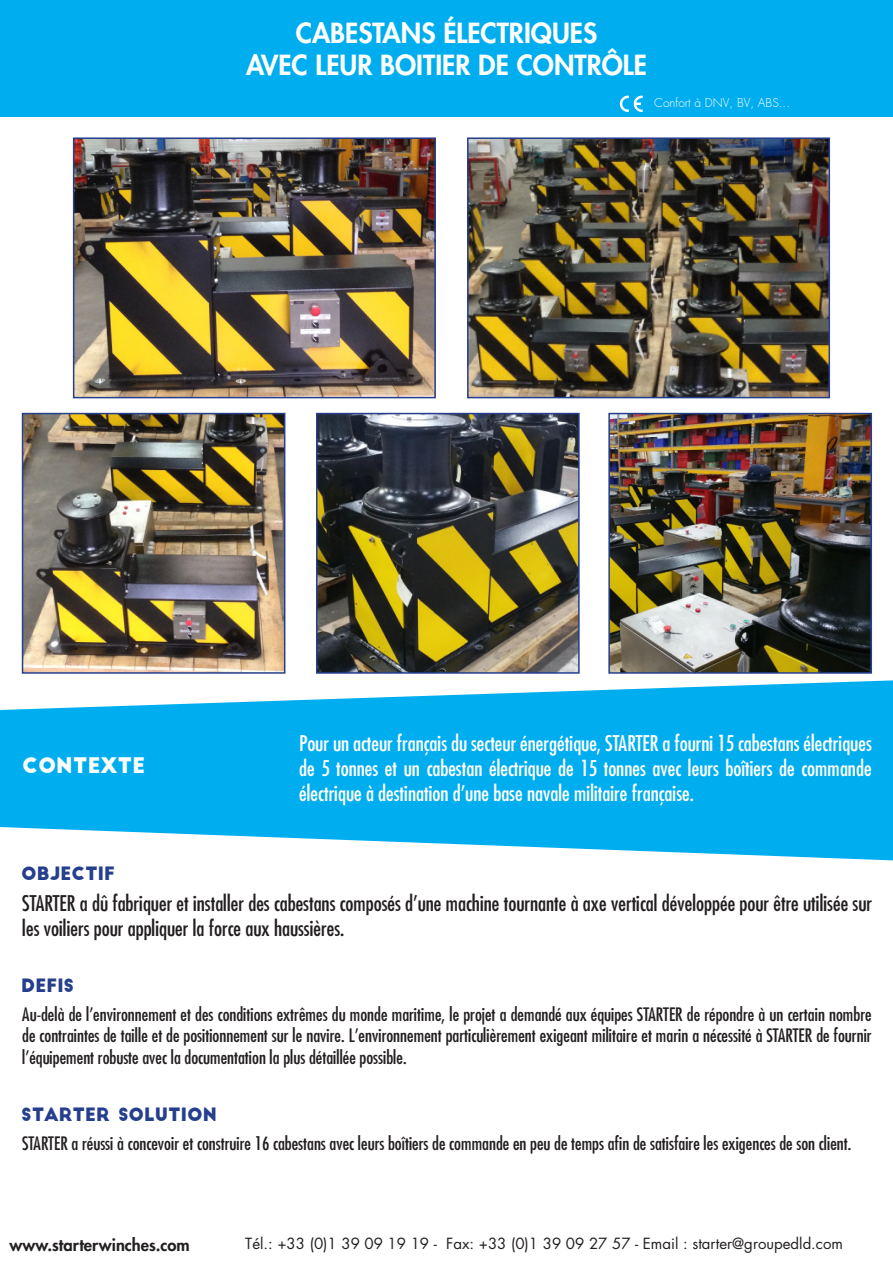
<style>
.page{position:relative;width:893px;height:1263px;background:#fff}
.page>*{position:absolute;margin:0;border:0;box-sizing:border-box;transform-origin:0 0}
.t1{font:800 27px/32.4px "Futura";color:#fff;text-align:center}
.t2{font:condensed 21px/25.2px "Futura";color:#fff;text-align:justify}
.t3{font:condensed 21px/25.2px "Futura";color:#231f20}
.t4{font:21px "Big John";color:#fff}
.t5{font:condensed 18px/21.6px "Futura";color:#231f20;text-align:justify}
.t6{font:18px "Big John";color:#253f8e}
.t7{font:800 16.5px "Futura";color:#231f20}
.t8{font:15px "Futura";color:#231f20}
.t9{font:300 12px "Futura";color:#fff}
</style>
<div class="page">
<div style="left:0;top:0;width:893px;height:117px;background:#00aeef"></div>
<img style="left:470px;top:140px;width:357px;height:255px">
<div style="left:467px;top:137px;width:363px;height:261px;border:2px solid #253f8e"></div>
<img style="left:76px;top:140px;width:357px;height:255px">
<div style="left:73px;top:137px;width:363px;height:261px;border:2px solid #253f8e"></div>
<svg style="left:0;top:680px;width:893px;height:180px;fill:#00aeef"></svg>
<img style="left:25px;top:416px;width:257px;height:255px">
<div style="left:22px;top:413px;width:263px;height:261px;border:2px solid #253f8e"></div>
<img style="left:319px;top:416px;width:258px;height:255px">
<div style="left:316px;top:413px;width:264px;height:261px;border:2px solid #253f8e"></div>
<img style="left:611px;top:416px;width:258px;height:255px">
<div style="left:608px;top:413px;width:264px;height:261px;border:2px solid #253f8e"></div>
<img style="left:620px;top:96px;width:23px;height:16px">
<h1 class="t1" style="left:246px;top:16px;width:402px">CABESTANS ÉLECTRIQUES<br>AVEC LEUR BOITIER DE CONTRÔLE</h1>
<p class="t9" style="left:654px;top:95px;width:137px">Confort à DNV, BV, ABS...</p>
<p class="t4" style="left:22px;top:756px;width:124px">CONTEXTE</p>
<p class="t2" style="left:299px;top:730px;width:574px">Pour un acteur français du secteur énergétique, STARTER a fourni 15 cabestans électriques de 5 tonnes et un cabestan électrique de 15 tonnes avec leurs boîtiers de commande électrique à destination d’une base navale militaire française.</p>
<p class="t6" style="left:21px;top:865px;width:95px">OBJECTIF</p>
<p class="t3" style="left:22px;top:890px;width:851px">STARTER a dû fabriquer et installer des cabestans composés d’une machine tournante à axe vertical développée pour être utilisée sur les voiliers pour appliquer la force aux haussières.</p>
<p class="t6" style="left:21px;top:977px;width:54px">DEFIS</p>
<p class="t5" style="left:22px;top:1003px;width:851px">Au-delà de l’environnement et des conditions extrêmes du monde maritime, le projet a demandé aux équipes STARTER de répondre à un certain nombre de contraintes de taille et de positionnement sur le navire. L’environnement particulièrement exigeant militaire et marin a nécessité à STARTER de fournir l’équipement robuste avec la documentation la plus détaillée possible.</p>
<p class="t6" style="left:21px;top:1106px;width:197px">STARTER SOLUTION</p>
<p class="t5" style="left:22px;top:1132px;width:831px">STARTER a réussi à concevoir et construire 16 cabestans avec leurs boîtiers de commande en peu de temps afin de satisfaire les exigences de son client.</p>
<p class="t7" style="left:10px;top:1234px;width:182px">WWW.STARTERWINCHES.COM</p>
<p class="t8" style="left:245px;top:1234px;width:599px">Tél.: +33 (0)1 39 09 19 19 - Fax: +33 (0)1 39 09 27 57 - Email : starter@groupedld.com</p>
</div>
